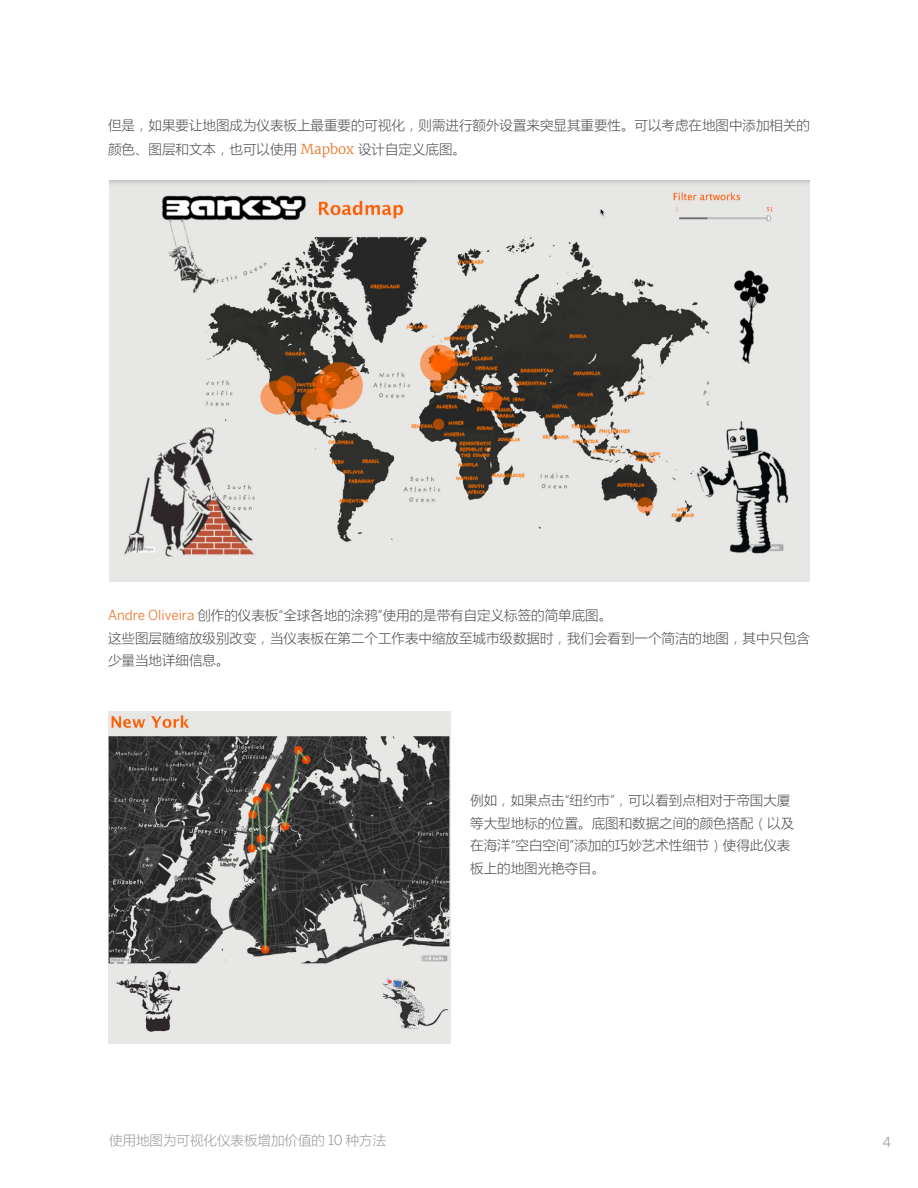
<style>
.page{position:relative;width:918px;height:1188px;background:#fff}
.page>*{position:absolute;margin:0;border:0;box-sizing:border-box;transform-origin:0 0}
.BODYCOPY-standard{font:300 13.5px/22.5px "Microsoft Ya Hei";color:#4b4b4b}
.t1{font:300 13.5px "Microsoft Ya Hei";color:#9a9a9a}
.t2{font:13.5px "Benton Sans";color:#9b9b9b}
.s1{font-family:"Merriweather";color:#e8762c}
.s2{font-family:"Benton Sans";font-weight:400;color:#e8762c}
.s3{font-family:"Benton Sans";font-weight:400}
</style>
<div class="page">
<img style="left:109px;top:181px;width:701px;height:400px">
<img style="left:108px;top:712px;width:342px;height:332px">
<p class="BODYCOPY-standard" style="left:108px;top:113px;width:703px;line-height:24px">但是，如果要让地图成为仪表板上最重要的可视化，则需进行额外设置来突显其重要性。可以考虑在地图中添加相关的颜色、图层和文本，也可以使用 <span class="s1">Mapbox</span> 设计自定义底图。</p>
<p class="BODYCOPY-standard" style="left:108px;top:604px;width:506px"><span class="s2">Andre Oliveira</span> 创作的仪表板“全球各地的涂鸦”使用的是带有自定义标签的简单底图。</p>
<p class="BODYCOPY-standard" style="left:108px;top:626px;width:703px">这些图层随缩放级别改变，当仪表板在第二个工作表中缩放至城市级数据时，我们会看到一个简洁的地图，其中只包含少量当地详细信息。</p>
<p class="BODYCOPY-standard" style="left:470px;top:789px;width:325px">例如，如果点击“纽约市”，可以看到点相对于帝国大厦等大型地标的位置。底图和数据之间的颜色搭配（以及在海洋“空白空间”添加的巧妙艺术性细节）使得此仪表板上的地图光艳夺目。</p>
<p class="t1" style="left:109px;top:1132px;width:279px">使用地图为可视化仪表板增加价值的 <span class="s3">10</span> 种方法</p>
<p class="t2" style="left:883px;top:1134px;width:10px">4</p>
</div>
